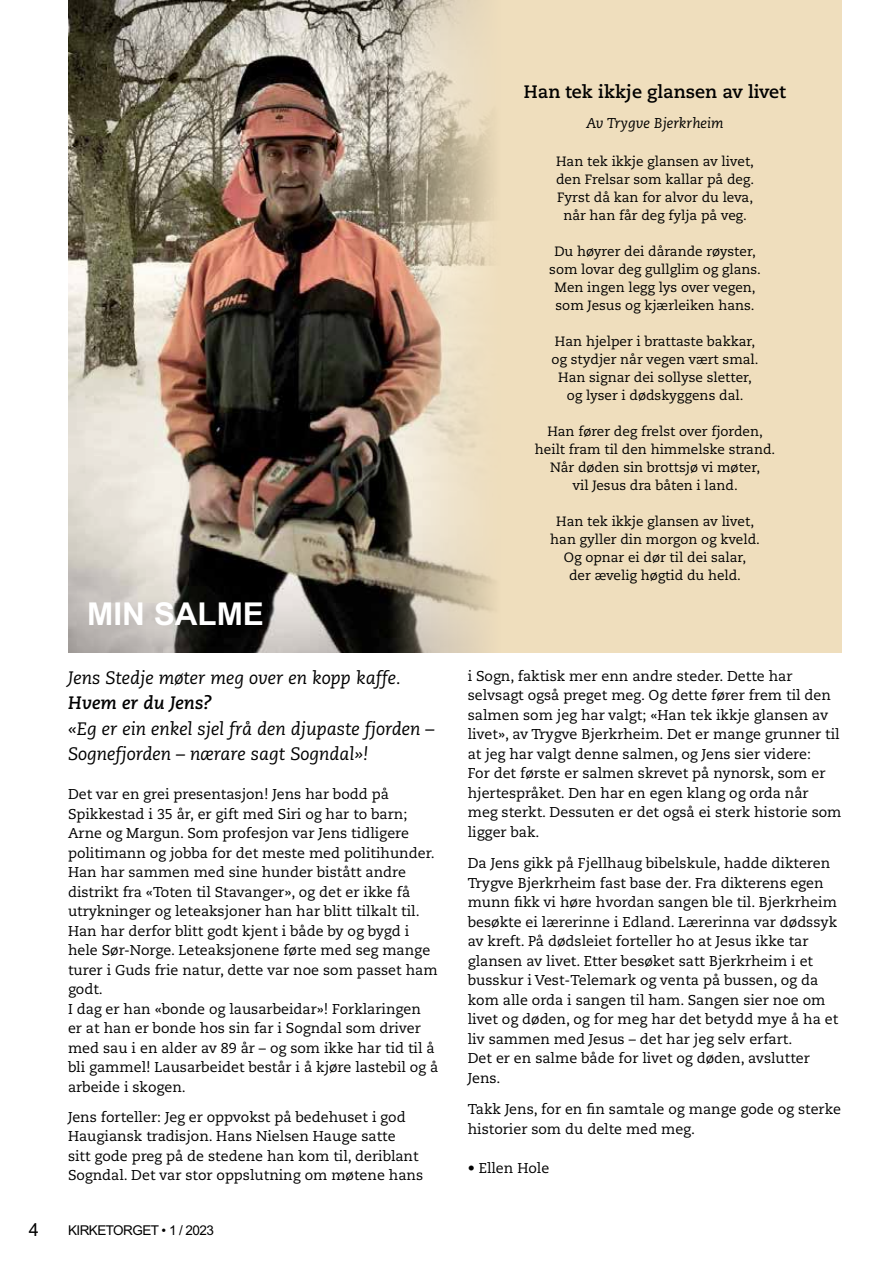
<style>
.page{position:relative;width:893px;height:1263px;background:#fff}
.page>*{position:absolute;margin:0;border:0;box-sizing:border-box;transform-origin:0 0}
.t1{font:700 31.5px "Arial MT Std";color:#fff}
.t2{font:italic 18px/25.5px "Caecilia LT Pro 56";color:#000}
.t3{font:700 18px "Caecilia LT Pro 75";color:#000}
.t4{font:italic 700 18px "Caecilia LT Pro 76";color:#000}
.t5{font:18px "Arial MT Std";color:#000}
.t6{font:14.25px/19.5px "Caecilia LT Pro 55 Roman";color:#000}
.t7{font:italic 14.25px "Caecilia LT Pro 56";color:#000}
.t8{font:13.5px/18px "Caecilia LT Pro 55 Roman";color:#000;text-align:center}
.t9{font:13.5px "Arial MT Std";letter-spacing:-.04em;color:#000}
</style>
<div class="page">
<div style="left:68px;top:0;width:774px;height:653px;background:#efdebd"></div>
<img style="left:68px;top:0;width:427px;height:653px">
<h1 class="t1" style="left:87px;top:595px;width:178px">MIN SALME</h1>
<p class="t2" style="left:68px;top:665px;width:334px">Jens Stedje møter meg over en kopp kaffe.</p>
<p class="t4" style="left:68px;top:691px;width:146px">Hvem er du Jens?</p>
<p class="t2" style="left:68px;top:716px;width:368px">«Eg er ein enkel sjel frå den djupaste fjorden –<br>Sognefjorden – nærare sagt Sogndal»!</p>
<p class="t6" style="left:68px;top:784px;width:372px">Det var en grei presentasjon! Jens har bodd på Spikkestad i 35 år, er gift med Siri og har to barn; Arne og Margun. Som profesjon var Jens tidligere politimann og jobba for det meste med politihunder.<br>Han har sammen med sine hunder bistått andre distrikt fra «Toten til Stavanger», og det er ikke få utrykninger og leteaksjoner han har blitt tilkalt til.<br>Han har derfor blitt godt kjent i både by og bygd i hele Sør-Norge. Leteaksjonene førte med seg mange turer i Guds frie natur, dette var noe som passet ham godt.<br>I dag er han «bonde og lausarbeidar»! Forklaringen er at han er bonde hos sin far i Sogndal som driver med sau i en alder av 89 år – og som ikke har tid til å bli gammel! Lausarbeidet består i å kjøre lastebil og å arbeide i skogen.</p>
<p class="t6" style="left:68px;top:1107px;width:357px">Jens forteller: Jeg er oppvokst på bedehuset i god Haugiansk tradisjon. Hans Nielsen Hauge satte<br>sitt gode preg på de stedene han kom til, deriblant Sogndal. Det var stor oppslutning om møtene hans</p>
<p class="t5" style="left:29px;top:1219px;width:12px">4</p>
<p class="t9" style="left:68px;top:1222px;width:147px">KIRKETORGET • 1 / 2023</p>
<p class="t3" style="left:524px;top:80px;width:264px">Han tek ikkje glansen av livet</p>
<p class="t7" style="left:586px;top:114px;width:139px">Av Trygve Bjerkrheim</p>
<p class="t8" style="left:556px;top:152px;width:199px">Han tek ikkje glansen av livet, den Frelsar som kallar på deg.<br>Fyrst då kan for alvor du leva, når han får deg fylja på veg.</p>
<p class="t8" style="left:549px;top:242px;width:213px">Du høyrer dei dårande røyster, som lovar deg gullglim og glans.<br>Men ingen legg lys over vegen, som Jesus og kjærleiken hans.</p>
<p class="t8" style="left:552px;top:332px;width:209px">Han hjelper i brattaste bakkar, og stydjer når vegen vært smal.<br>Han signar dei sollyse sletter, og lyser i dødskyggens dal.</p>
<p class="t8" style="left:535px;top:422px;width:242px">Han fører deg frelst over fjorden, heilt fram til den himmelske strand.<br>Når døden sin brottsjø vi møter,<br>vil Jesus dra båten i land.</p>
<p class="t8" style="left:550px;top:512px;width:211px">Han tek ikkje glansen av livet, han gyller din morgon og kveld.<br>Og opnar ei dør til dei salar,<br>der ævelig høgtid du held.</p>
<p class="t6" style="left:468px;top:666px;width:375px">i Sogn, faktisk mer enn andre steder. Dette har selvsagt også preget meg. Og dette fører frem til den salmen som jeg har valgt; «Han tek ikkje glansen av livet», av Trygve Bjerkrheim. Det er mange grunner til at jeg har valgt denne salmen, og Jens sier videre:<br>For det første er salmen skrevet på nynorsk, som er hjertespråket. Den har en egen klang og orda når meg sterkt. Dessuten er det også ei sterk historie som ligger bak.</p>
<p class="t6" style="left:468px;top:853px;width:372px">Da Jens gikk på Fjellhaug bibelskule, hadde dikteren Trygve Bjerkrheim fast base der. Fra dikterens egen munn fikk vi høre hvordan sangen ble til. Bjerkrheim besøkte ei lærerinne i Edland. Lærerinna var dødssyk av kreft. På dødsleiet forteller ho at Jesus ikke tar glansen av livet. Etter besøket satt Bjerkrheim i et busskur i Vest-Telemark og venta på bussen, og da kom alle orda i sangen til ham. Sangen sier noe om livet og døden, og for meg har det betydd mye å ha et liv sammen med Jesus – det har jeg selv erfart.<br>Det er en salme både for livet og døden, avslutter Jens.</p>
<p class="t6" style="left:468px;top:1099px;width:375px">Takk Jens, for en fin samtale og mange gode og sterke historier som du delte med meg.</p>
<p class="t6" style="left:468px;top:1158px;width:83px">• Ellen Hole</p>
</div>
